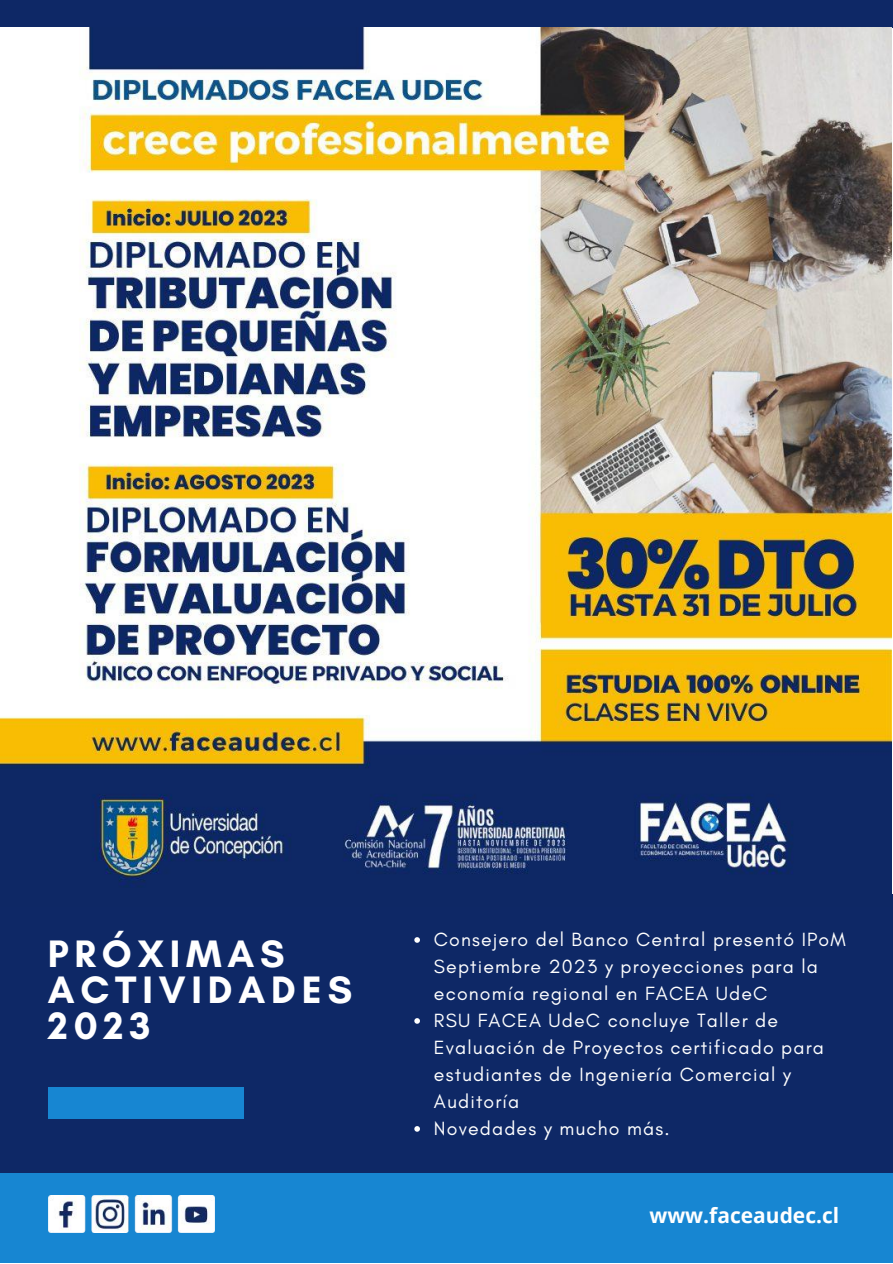
<style>
.page{position:relative;width:893px;height:1264px;background:#fff}
.page>*{position:absolute;margin:0;border:0;box-sizing:border-box;transform-origin:0 0}
.t1{font:700 39px/36px "Glacial Indifference";letter-spacing:.15em;color:#fff}
.t2{font:700 21px "Open Sans";color:#fff}
.t3{font:19.5px/27px "Glacial Indifference";letter-spacing:.06em;color:#fff}
</style>
<div class="page">
<div style="left:0;top:0;width:892px;height:27px;background:#0e2866"></div>
<div style="left:0;top:894px;width:892px;height:368px;background:#0e2866"></div>
<div style="left:48px;top:1087px;width:195px;height:31px;background:#1786d2"></div>
<div style="left:0;top:1172px;width:892px;height:90px;background:#1786d2"></div>
<img style="left:48px;top:1195px;width:167px;height:37px">
<img style="left:0;top:28px;width:891px;height:866px">
<svg style="left:414px;top:937px;width:6px;height:5px"></svg>
<svg style="left:414px;top:1018px;width:6px;height:5px"></svg>
<svg style="left:414px;top:1126px;width:6px;height:5px"></svg>
<h1 class="t1" style="left:48px;top:935px;width:306px">PRÓXIMAS<br>ACTIVIDADES<br>2023</h1>
<p class="t3" style="left:434px;top:925px;width:413px">Consejero del Banco Central presentó IPoM<br>Septiembre 2023 y proyecciones para la economía regional en FACEA UdeC<br>RSU FACEA UdeC concluye Taller de<br>Evaluación de Proyectos certificado para estudiantes de Ingeniería Comercial y<br>Auditoría<br>Novedades y mucho más.</p>
<p class="t2" style="left:649px;top:1200px;width:191px">www.faceaudec.cl</p>
</div>
